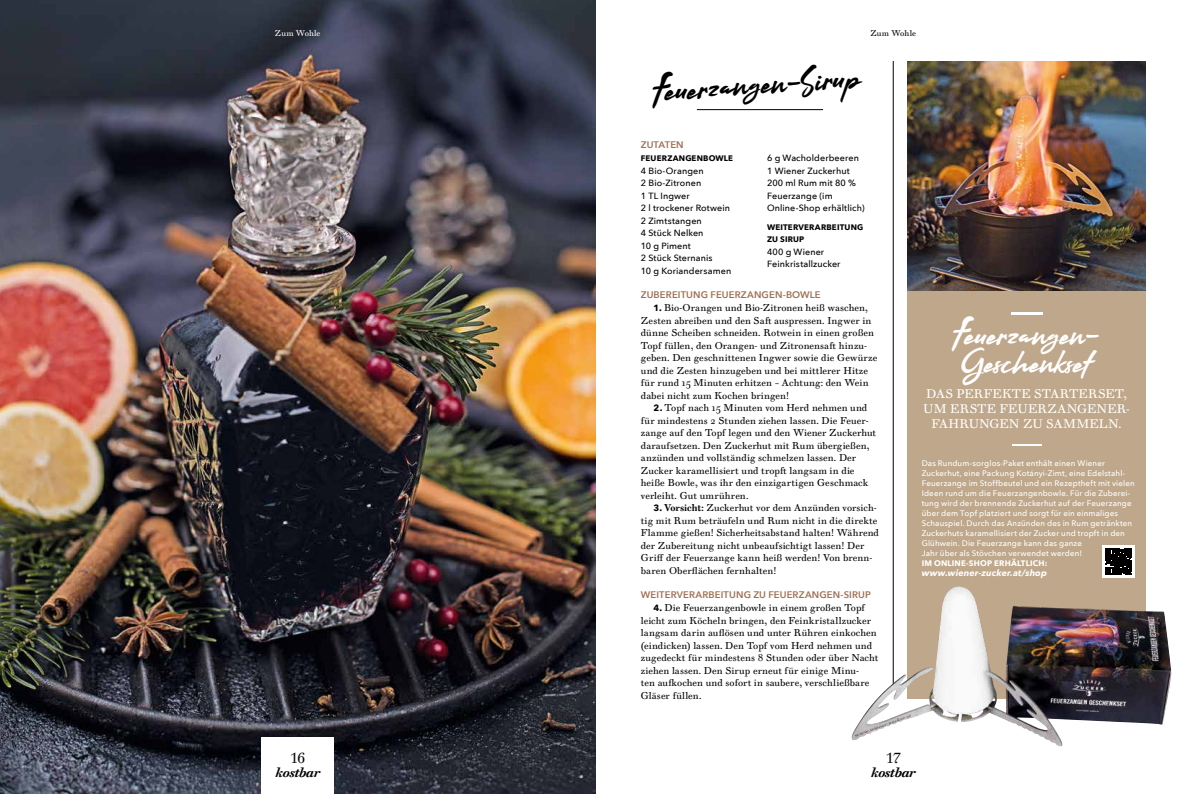
<style>
.page{position:relative;width:1191px;height:794px;background:#fff}
.page>*{position:absolute;margin:0;border:0;box-sizing:border-box;transform-origin:0 0}
.t1{font:32.4px "Arkipelago";color:#000}
.t2{font:32px/28px "Arkipelago";letter-spacing:-.02em;color:#fff}
.t3{font:500 27.5px "Avenir Next";color:#fff;scale:3.33 1}
.t4{font:500 25.7px "Avenir Next";color:#fff;scale:3.33 1}
.t5{font:14px "Walbaum Text Pro";color:#000}
.t6{font:italic 700 13px "Walbaum Text Pro";letter-spacing:-.03em;color:#000}
.t7{font:12px/15px "Walbaum Text Pro";letter-spacing:.005em;color:#fff;text-align:center}
.t8{font:9.5px/12.5px "Walbaum Text Pro";letter-spacing:.01em;color:#000}
.t9{font:600 9.5px "Avenir Next";letter-spacing:.015em;color:#9f7053}
.t10{font:500 9px/12.5px "Avenir Next";letter-spacing:.01em;color:#000}
.t11{font:italic 700 9px "Avenir Next";letter-spacing:.01em;color:#fff}
.t12{font:500 8px/10px "Avenir Next";letter-spacing:.015em;color:#fff}
.t13{font:700 8px/12.5px "Avenir Next";letter-spacing:.02em;color:#000}
.t14{font:700 8px "Avenir Next";letter-spacing:.02em;color:#fff}
.t15{font:8px "Walbaum Text Pro";letter-spacing:.005em;color:#fff}
.t16{font:8px "Walbaum Text Pro";letter-spacing:.005em;color:#000}
.s1{font-family:"Avenir Next";font-weight:700;font-size:9px}
.s2{font-weight:700}
</style>
<div class="page">
<hr style="left:697px;top:109px;width:126px;height:1px;background:#000">
<img style="left:0;top:0;width:595px;height:794px">
<div style="left:261px;top:737px;width:73px;height:57px;background:#fff"></div>
<hr style="left:893px;top:61px;width:1px;height:628px;background:#000">
<img style="left:907px;top:61px;width:238px;height:230px">
<svg style="left:907px;top:291px;width:238px;height:407px;background:#af9a83"></svg>
<img style="left:851px;top:586px;width:107px;height:154px">
<div style="left:1102px;top:545px;width:33px;height:32px;background:#fff"></div>
<svg style="left:1105px;top:548px;width:27px;height:26px"></svg>
<p class="t15" style="left:275px;top:28px;width:47px">Zum Wohle</p>
<p class="t16" style="left:870px;top:28px;width:47px">Zum Wohle</p>
<h3 class="t5" style="left:290px;top:750px;width:16px">16</h3>
<h3 class="t6" style="left:275px;top:765px;width:46px">kostbar</h3>
<h1 class="t1" style="left:651px;top:71px;width:210px;rotate:-4deg">Feuerzangen-Sirup</h1>
<p class="t9" style="left:641px;top:136px;width:44px">ZUTATEN</p>
<p class="t13" style="left:641px;top:152px;width:94px">FEUERZANGENBOWLE</p>
<p class="t10" style="left:641px;top:164px;width:92px">4 Bio-Orangen<br>2 Bio-Zitronen<br>1 TL Ingwer<br>2 l trockener Rotwein<br>2 Zimtstangen<br>4 Stück Nelken<br>10 g Piment<br>2 Stück Sternanis<br>10 g Koriandersamen</p>
<p class="t10" style="left:767px;top:151px;width:99px">6 g Wacholderbeeren<br>1 Wiener Zuckerhut<br>200 ml Rum mit 80 %<br>Feuerzange (im<br>Online-Shop erhältlich)</p>
<p class="t13" style="left:767px;top:221px;width:98px">WEITERVERARBEITUNG<br>ZU SIRUP</p>
<p class="t10" style="left:767px;top:245px;width:75px">400 g Wiener<br>Feinkristallzucker</p>
<p class="t9" style="left:641px;top:286px;width:181px">ZUBEREITUNG FEUERZANGEN-BOWLE</p>
<p class="t8" style="left:641px;top:302px;width:238px;text-indent:13px"><span class="s1">1.</span> Bio-Orangen und Bio-Zitronen heiß waschen, Zesten abreiben und den Saft auspressen. Ingwer in dünne Scheiben schneiden. Rotwein in einen großen Topf füllen, den Orangen- und Zitronensaft hinzu&shy;geben. Den geschnittenen Ingwer sowie die Gewürze und die Zesten hinzugeben und bei mittlerer Hitze für rund 15 Minuten erhitzen – Achtung: den Wein dabei nicht zum Kochen bringen!</p>
<p class="t8" style="left:641px;top:402px;width:237px;text-indent:13px"><span class="s1">2.</span> Topf nach 15 Minuten vom Herd nehmen und für mindestens 2 Stunden ziehen lassen. Die Feuer&shy;zange auf den Topf legen und den Wiener Zuckerhut daraufsetzen. Den Zuckerhut mit Rum übergießen, anzünden und vollständig schmelzen lassen. Der Zucker karamellisiert und tropft langsam in die heiße Bowle, was ihr den einzigartigen Geschmack verleiht. Gut umrühren.</p>
<p class="t8" style="left:641px;top:502px;width:239px;text-indent:13px"><span class="s1">3.</span> <span class="s2">Vorsicht:</span> Zuckerhut vor dem Anzünden vorsich&shy;tig mit Rum beträufeln und Rum nicht in die direkte Flamme gießen! Sicherheitsabstand halten! Während der Zubereitung nicht unbeaufsichtigt lassen! Der Griff der Feuerzange kann heiß werden! Von brenn&shy;baren Oberflächen fernhalten!</p>
<p class="t9" style="left:641px;top:586px;width:231px">WEITERVERARBEITUNG ZU FEUERZANGEN-SIRUP</p>
<p class="t8" style="left:641px;top:602px;width:239px;text-indent:13px"><span class="s1">4.</span> Die Feuerzangenbowle in einem großen Topf leicht zum Köcheln bringen, den Feinkristallzucker langsam darin auflösen und unter Rühren einkochen (eindicken) lassen. Den Topf vom Herd nehmen und zugedeckt für mindestens 8 Stunden oder über Nacht ziehen lassen. Den Sirup erneut für einige Minu-<br>ten aufkochen und sofort in saubere, verschließbare Gläser füllen.</p>
<h3 class="t3" style="left:1008px;top:287px;width:12px">–</h3>
<h2 class="t2" style="left:953px;top:318px;width:148px">Feuerzangen-<br>Geschenkset</h2>
<p class="t7" style="left:923px;top:386px;width:208px">DAS PERFEKTE STARTERSET,<br>UM ERSTE FEUERZANGENER-<br>FAHRUNGEN ZU SAMMELN.</p>
<h3 class="t4" style="left:1009px;top:421px;width:12px">–</h3>
<p class="t12" style="left:921px;top:458px;width:214px">Das Rundum-sorglos-Paket enthält einen Wiener Zuckerhut, eine Packung Kotányi-Zimt, eine Edelstahl-Feuerzange im Stoffbeutel und ein Rezeptheft mit vielen Ideen rund um die Feuerzangenbowle. Für die Zuberei&shy;tung wird der brennende Zuckerhut auf der Feuerzange über dem Topf platziert und sorgt für ein einmaliges Schauspiel. Durch das Anzünden des in Rum getränkten Zuckerhuts karamellisiert der Zucker und tropft in den Glühwein. Die Feuerzange kann das ganze<br>Jahr über als Stövchen verwendet werden!</p>
<p class="t14" style="left:921px;top:556px;width:127px">IM ONLINE-SHOP ERHÄLTLICH:</p>
<p class="t11" style="left:921px;top:565px;width:127px">www.wiener-zucker.at/shop</p>
<h3 class="t5" style="left:885px;top:750px;width:16px">17</h3>
<h3 class="t6" style="left:871px;top:765px;width:46px">kostbar</h3>
</div>
